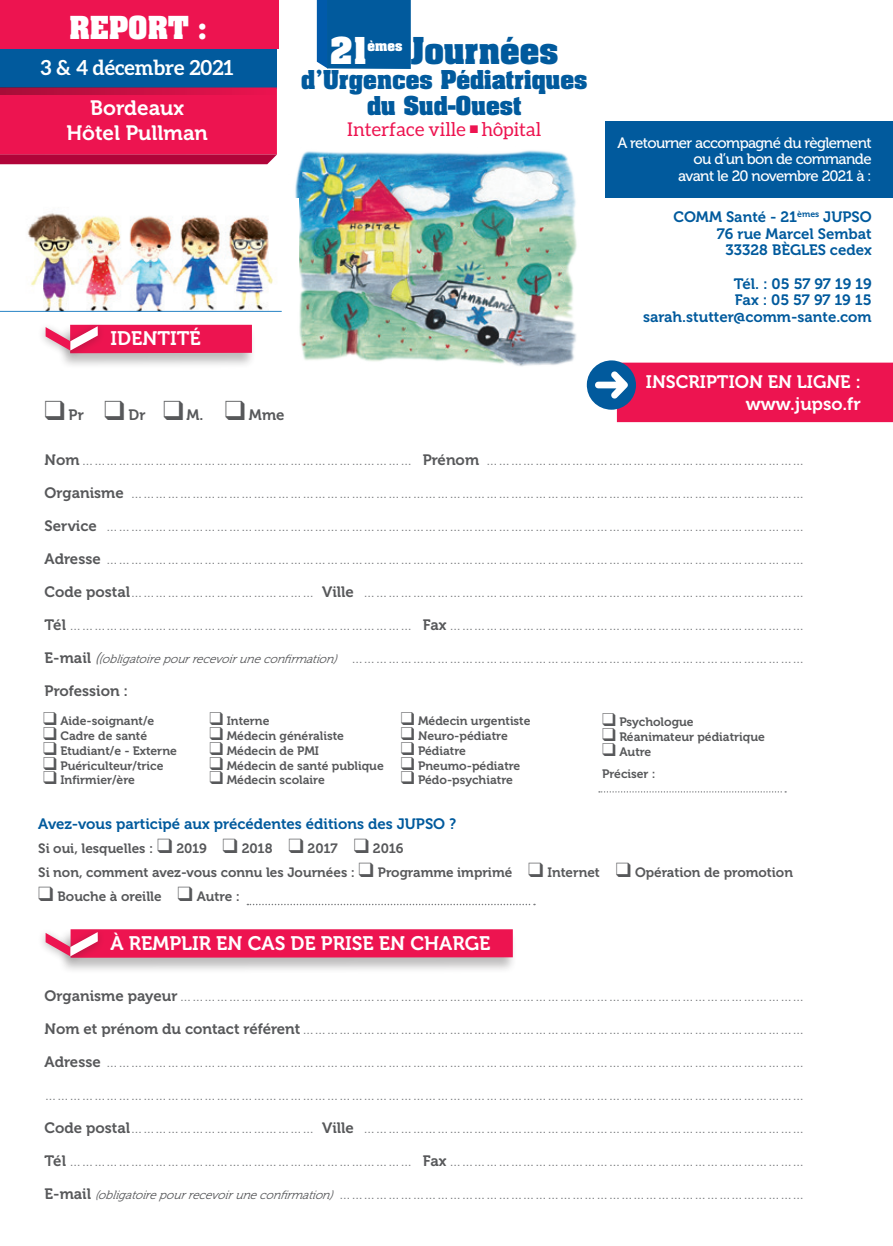
<style>
.page{position:relative;width:893px;height:1246px;background:#fff}
.page>*{position:absolute;margin:0;border:0;box-sizing:border-box;transform-origin:0 0}
.t1{font:700 31.5px "Aachen";color:#015a9d}
.t2{font:700 31.5px "Aachen";color:#fff}
.t3{font:700 27px "Aachen";color:#fff}
.t4{font:700 22.2px/25.2px "Aachen";color:#015a9d;text-align:center}
.t5{font:20.7px/24.9px "Museo 700";color:#fff;text-align:center}
.t6{font:700 20.7px "Aleo";color:#fff}
.t7{font:19.5px "Museo 700";color:#fff}
.t8{font:18.9px "Aleo";color:#ed1450}
.t9{font:18px/21.6px "Museo 700";color:#fff;text-align:right}
.t10{font:15px "Museo 300";color:#787a7d}
.t11{font:15px/16.5px "Museo 700";color:#015a9d;text-align:right}
.t12{font:15px/16.5px "Museo 500";letter-spacing:-.04em;color:#fff;text-align:right}
.t13{font:15px "Museo 700";color:#57585a}
.t14{font:13.5px/24px "Museo 700";color:#57585a}
.t15{font:700 12.3px "Aachen";color:#fff}
.t16{font:12.15px/21.8px "Museo 700";color:#57585a}
.t17{font:italic 12px "Museo 300";color:#57585a}
.s1{font-family:"Museo 700";color:#57585a}
.s2{font-family:"Museo 700";font-style:normal;font-size:15px}
.s3{font-size:15px}
.s4{font-style:normal;font-size:15px;color:#787a7d}
</style>
<div class="page">
<div style="left:606px;top:121px;width:287px;height:77px;background:#015a9d"></div>
<div style="left:58px;top:928px;width:459px;height:46px;background:#231f20;opacity:.3"></div>
<div style="left:71px;top:929px;width:442px;height:29px;background:#ed1450"></div>
<div style="left:0;top:0;width:277px;height:88px;background:#015a9d"></div>
<div style="left:0;top:87px;width:277px;height:68px;background:#ed1450"></div>
<svg style="left:0;top:87px;width:277px;height:8px"></svg>
<img style="left:295px;top:150px;width:282px;height:217px">
<div style="left:37px;top:926px;width:69px;height:39px;background:#231f20;opacity:.3"></div>
<svg style="left:46px;top:932px;width:52px;height:24px"></svg>
<svg style="left:316px;top:0;width:95px;height:69px;background:#065da0"></svg>
<svg style="left:0;top:154px;width:277px;height:10px;background:#b50d40"></svg>
<img style="left:11px;top:199px;width:288px;height:112px">
<hr style="left:0;top:311px;width:282px;height:1px;background:#2783c5">
<svg style="left:247px;top:904px;width:288px;height:1px"></svg>
<div style="left:58px;top:324px;width:199px;height:45px;background:#231f20;opacity:.3"></div>
<div style="left:70px;top:325px;width:182px;height:28px;background:#ed1450"></div>
<div style="left:37px;top:320px;width:69px;height:39px;background:#231f20;opacity:.3"></div>
<svg style="left:46px;top:326px;width:52px;height:25px"></svg>
<svg style="left:599px;top:791px;width:187px;height:1px"></svg>
<svg style="left:586px;top:360px;width:307px;height:62px;background:#db2f66"></svg>
<div style="left:0;top:0;width:278px;height:48px;background:#ed1450"></div>
<h2 class="t3" style="left:69px;top:8px;width:139px">REPORT :</h2>
<h3 class="t6" style="left:41px;top:56px;width:194px">3 &amp; 4 décembre 2021</h3>
<h3 class="t5" style="left:66px;top:96px;width:143px">Bordeaux<br>Hôtel Pullman</h3>
<h1 class="t2" style="left:330px;top:28px;width:39px">21</h1>
<p class="t15" style="left:368px;top:36px;width:36px">èmes</p>
<h1 class="t1" style="left:411px;top:28px;width:149px">Journées</h1>
<h3 class="t4" style="left:301px;top:67px;width:288px">d’Urgences Pédiatriques du Sud-Ouest</h3>
<p class="t8" style="left:347px;top:119px;width:195px">Interface ville ■ hôpital</p>
<h3 class="t7" style="left:111px;top:327px;width:92px">IDENTITÉ</h3>
<p class="t13" style="left:45px;top:407px;width:241px">❑ Pr ❑ Dr ❑ M. ❑ Mme</p>
<p class="t12" style="left:617px;top:134px;width:256px">A retourner accompagné du règlement ou d’un bon de commande<br>avant le 20 novembre 2021 à :</p>
<p class="t11" style="left:673px;top:209px;width:200px">COMM Santé - 21<sup>èmes</sup> JUPSO<br>76 rue Marcel Sembat<br>33328 BÈGLES cedex</p>
<p class="t11" style="left:643px;top:275px;width:230px">Tél. : 05 57 97 19 19<br>Fax : 05 57 97 19 15 sarah.stutter@comm-sante.com</p>
<p class="t9" style="left:646px;top:371px;width:217px">INSCRIPTION EN LIGNE : www.jupso.fr</p>
<p class="t10" style="left:45px;top:452px;width:761px"><span class="s1">Nom</span>……………………………………………………………………… <span class="s1">Prénom</span> ……………………………………………………………………</p>
<p class="t10" style="left:45px;top:485px;width:761px"><span class="s1">Organisme</span> …………………………………………………………………………………………………………………………………………………</p>
<p class="t10" style="left:45px;top:518px;width:761px"><span class="s1">Service</span> ………………………………………………………………………………………………………………………………………………………</p>
<p class="t10" style="left:45px;top:551px;width:761px"><span class="s1">Adresse</span> ………………………………………………………………………………………………………………………………………………………</p>
<p class="t10" style="left:45px;top:584px;width:761px"><span class="s1">Code postal</span>……………………………………… <span class="s1">Ville</span> ………………………………………………………………………………………………</p>
<p class="t10" style="left:45px;top:617px;width:761px"><span class="s1">Tél</span> ………………………………………………………………………… <span class="s1">Fax</span> ……………………………………………………………………………</p>
<p class="t17" style="left:45px;top:652px;width:761px"><span class="s2">E-mail</span> <span class="s3">(</span>(obligatoire pour recevoir une confirmation) <span class="s4">…………………………………………………………………………………………………</span></p>
<p class="t13" style="left:45px;top:682px;width:85px">Profession :</p>
<p class="t16" style="left:43px;top:710px;width:113px">❑ Aide-soignant/e</p>
<p class="t16" style="left:43px;top:725px;width:106px">❑ Cadre de santé</p>
<p class="t16" style="left:43px;top:740px;width:135px">❑ Etudiant/e - Externe</p>
<p class="t16" style="left:43px;top:755px;width:122px">❑ Puériculteur/trice</p>
<p class="t16" style="left:43px;top:769px;width:93px">❑ Infirmier/ère</p>
<p class="t16" style="left:209px;top:710px;width:62px">❑ Interne</p>
<p class="t16" style="left:209px;top:725px;width:136px">❑ Médecin généraliste</p>
<p class="t16" style="left:209px;top:740px;width:111px">❑ Médecin de PMI</p>
<p class="t16" style="left:209px;top:755px;width:176px">❑ Médecin de santé publique</p>
<p class="t16" style="left:209px;top:769px;width:117px">❑ Médecin scolaire</p>
<p class="t16" style="left:401px;top:710px;width:131px">❑ Médecin urgentiste</p>
<p class="t16" style="left:401px;top:725px;width:109px">❑ Neuro-pédiatre</p>
<p class="t16" style="left:401px;top:740px;width:67px">❑ Pédiatre</p>
<p class="t16" style="left:401px;top:755px;width:121px">❑ Pneumo-pédiatre</p>
<p class="t16" style="left:401px;top:769px;width:114px">❑ Pédo-psychiatre</p>
<p class="t16" style="left:602px;top:711px;width:93px">❑ Psychologue</p>
<p class="t16" style="left:602px;top:726px;width:164px">❑ Réanimateur pédiatrique</p>
<p class="t16" style="left:602px;top:741px;width:55px">❑ Autre<br>Préciser :</p>
<p class="t11" style="left:38px;top:816px;width:420px">Avez-vous participé aux précédentes éditions des JUPSO ?</p>
<p class="t14" style="left:38px;top:836px;width:756px">Si oui, lesquelles : ❑ 2019 ❑ 2018 ❑ 2017 ❑ 2016<br>Si non, comment avez-vous connu les Journées : ❑ Programme imprimé ❑ Internet ❑ Opération de promotion</p>
<p class="t14" style="left:38px;top:884px;width:203px">❑ Bouche à oreille ❑ Autre :</p>
<h3 class="t7" style="left:111px;top:933px;width:381px">À REMPLIR EN CAS DE PRISE EN CHARGE</h3>
<p class="t10" style="left:45px;top:987px;width:761px"><span class="s1">Organisme payeur</span>………………………………………………………………………………………………………………………………………</p>
<p class="t10" style="left:45px;top:1020px;width:761px"><span class="s1">Nom et prénom du contact référent</span>……………………………………………………………………………………………………………</p>
<p class="t10" style="left:45px;top:1053px;width:761px"><span class="s1">Adresse</span> ………………………………………………………………………………………………………………………………………………………</p>
<p class="t10" style="left:45px;top:1086px;width:761px">……………………………………………………………………………………………………………………………………………………………………</p>
<p class="t10" style="left:45px;top:1119px;width:761px"><span class="s1">Code postal</span>……………………………………… <span class="s1">Ville</span> ………………………………………………………………………………………………</p>
<p class="t10" style="left:45px;top:1152px;width:761px"><span class="s1">Tél</span> ………………………………………………………………………… <span class="s1">Fax</span> ……………………………………………………………………………</p>
<p class="t17" style="left:45px;top:1188px;width:761px"><span class="s2">E-mail</span> (obligatoire pour recevoir une confirmation) <span class="s4">……………………………………………………………………………………………………</span></p>
</div>
